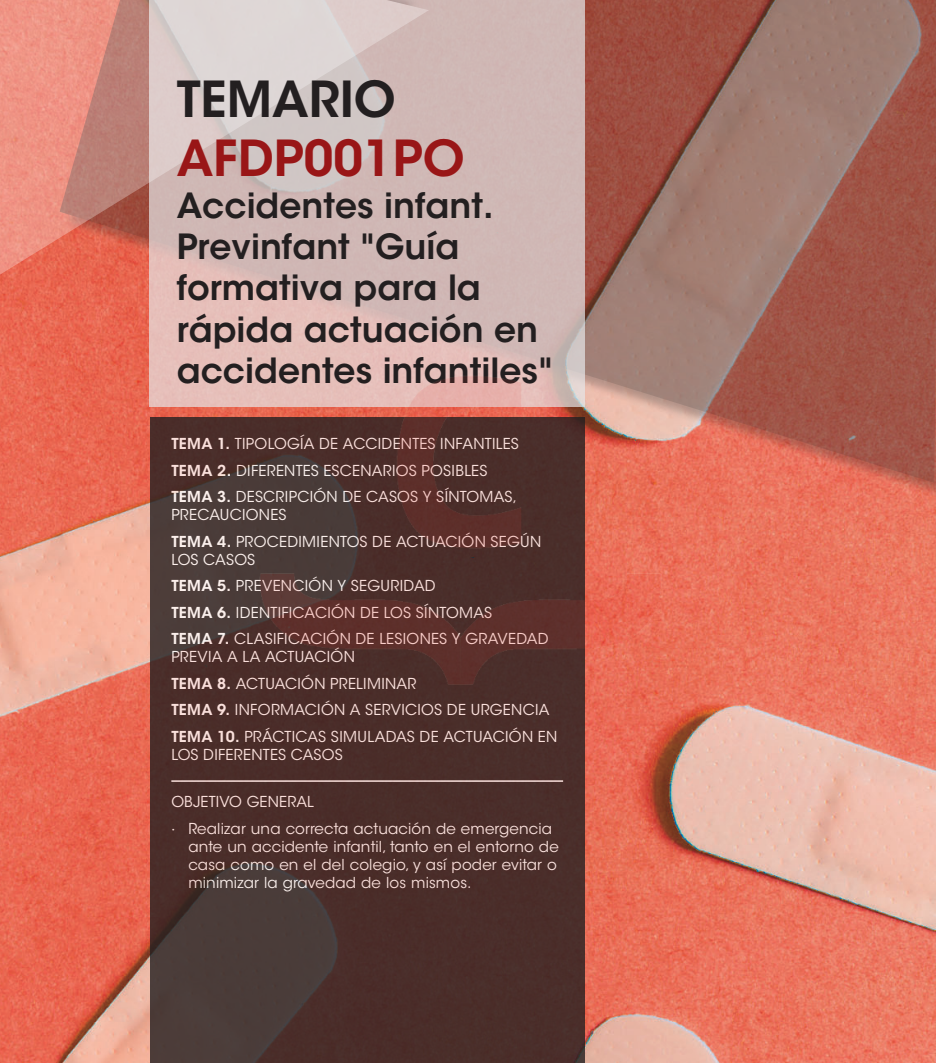
<style>
.page{position:relative;width:936px;height:1063px;background:#fff}
.page>*{position:absolute;margin:0;border:0;box-sizing:border-box;transform-origin:0 0}
.t1{font:600 49.35px "ITC Avant Garde Std";color:#991617}
.t2{font:600 49.35px "ITC Avant Garde Std";color:#231f20}
.t3{font:600 34.5px/41.4px "ITC Avant Garde Std";color:#231f20}
.t4{font:15px/26.5px "ITC Avant Garde Std";letter-spacing:.01em;color:#fff}
.s1{font-weight:600}
.s2{font-family:"Palatino Linotype"}
</style>
<div class="page">
<img style="left:0;top:306px;width:935px;height:757px">
<svg style="left:60px;top:0;width:875px;height:483px;background:#a96456"></svg>
<div style="left:150px;top:0;width:435px;height:407px;background:linear-gradient(to bottom,#c8b5b3,#e3beb9)"></div>
<svg style="left:0;top:0;width:429px;height:305px;background:#d7aba4"></svg>
<div style="left:150px;top:417px;width:434px;height:646px;background:linear-gradient(to right,#4a3632,#4a2b28)"></div>
<hr style="left:171px;top:780px;width:392px;height:2px;background:#fff">
<img style="left:234px;top:298px;width:468px;height:467px">
<h1 class="t2" style="left:177px;top:68px;width:221px">TEMARIO</h1>
<h1 class="t1" style="left:177px;top:127px;width:289px">AFDP001PO</h1>
<h2 class="t3" style="left:177px;top:184px;width:378px">Accidentes infant.<br>Previnfant "Guía formativa para la rápida actuación en accidentes infantiles"</h2>
<p class="t4" style="left:171px;top:431px;width:349px"><span class="s1">TEMA 1.</span> TIPOLOGÍA DE ACCIDENTES INFANTILES<br><span class="s1">TEMA 2.</span> DIFERENTES ESCENARIOS POSIBLES<br><span class="s1">TEMA 3.</span> DESCRIPCIÓN DE CASOS Y SÍNTOMAS,</p>
<p class="t4" style="left:171px;top:502px;width:371px">PRECAUCIONES<br><span class="s1">TEMA 4.</span> PROCEDIMIENTOS DE ACTUACIÓN SEGÚN</p>
<p class="t4" style="left:171px;top:546px;width:378px">LOS CASOS<br><span class="s1">TEMA 5.</span> PREVENCIÓN Y SEGURIDAD<br><span class="s1">TEMA 6.</span> IDENTIFICACIÓN DE LOS SÍNTOMAS<br><span class="s1">TEMA 7.</span> CLASIFICACIÓN DE LESIONES Y GRAVEDAD</p>
<p class="t4" style="left:171px;top:644px;width:387px">PREVIA A LA ACTUACIÓN<br><span class="s1">TEMA 8.</span> ACTUACIÓN PRELIMINAR<br><span class="s1">TEMA 9.</span> INFORMACIÓN A SERVICIOS DE URGENCIA <span class="s1">TEMA 10.</span> PRÁCTICAS SIMULADAS DE ACTUACIÓN EN</p>
<p class="t4" style="left:171px;top:741px;width:173px">LOS DIFERENTES CASOS</p>
<p class="t4" style="left:171px;top:789px;width:382px">OBJETIVO GENERAL<br><span class="s2">·</span> Realizar una correcta actuación de emergencia</p>
<p class="t4" style="left:188px;top:838px;width:372px;line-height:18px">ante un accidente infantil, tanto en el entorno de casa como en el del colegio, y así poder evitar o minimizar la gravedad de los mismos.</p>
</div>
